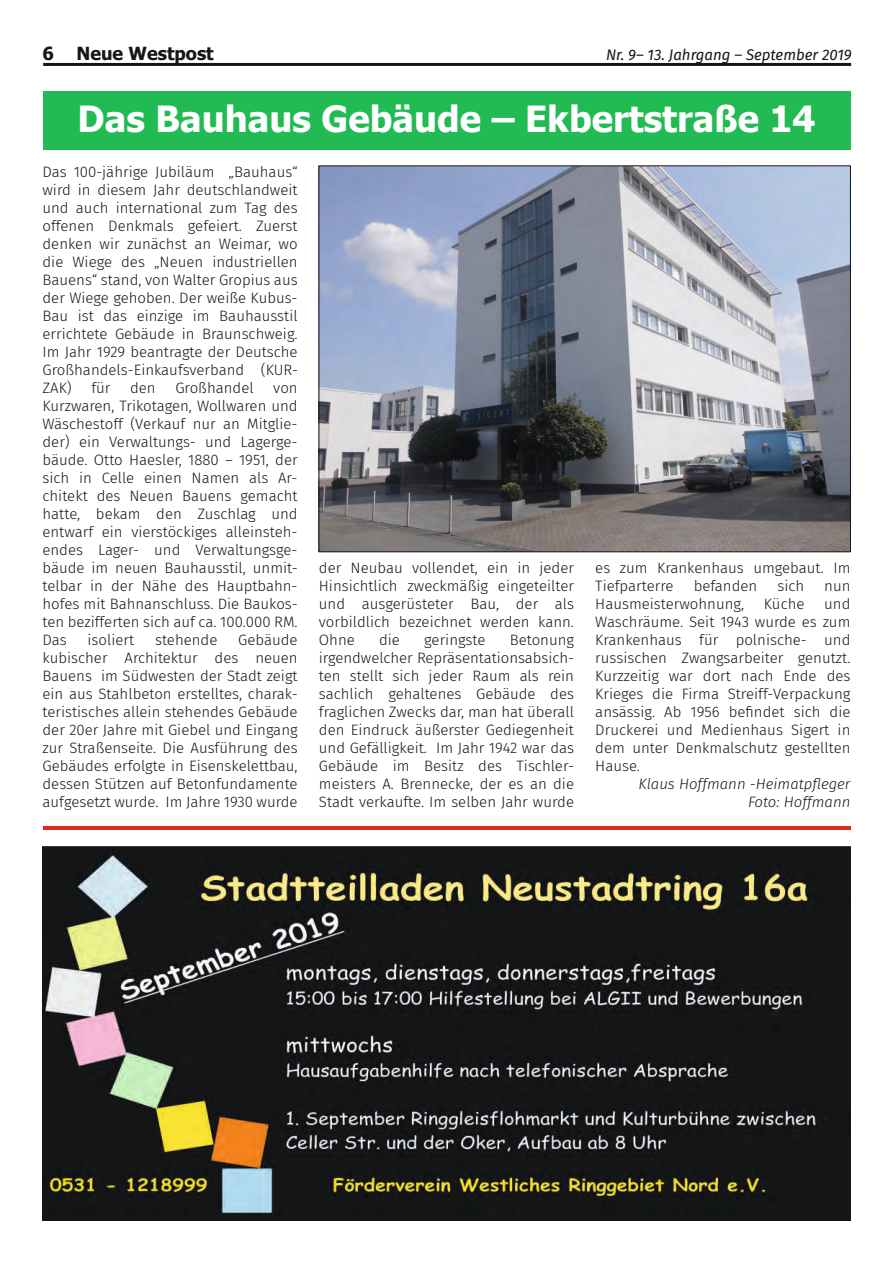
<style>
.page{position:relative;width:893px;height:1263px;background:#fff}
.page>*{position:absolute;margin:0;border:0;box-sizing:border-box;transform-origin:0 0}
.t1{font:700 36px "Tahoma";color:#fff}
.t2{font:700 18px "Tahoma";color:#151616}
.t3{font:300 15px/18px "Fira Sans";color:#151616;text-align:justify}
.t4{font:italic 300 15px/18px "Fira Sans";color:#151616;text-align:right}
.t5{font:italic 15px "Fira Sans";color:#151616}
</style>
<div class="page">
<img style="left:43px;top:847px;width:807px;height:373px">
<hr style="left:43px;top:63px;width:808px;height:3px;background:#151616">
<div style="left:43px;top:91px;width:807px;height:59px;background:#22ba52"></div>
<img style="left:320px;top:167px;width:529px;height:383px">
<hr style="left:43px;top:826px;width:807px;height:4px;background:#dd2b1c">
<p class="t2" style="left:43px;top:46px;width:13px">6</p>
<p class="t2" style="left:77px;top:46px;width:139px">Neue Westpost</p>
<p class="t5" style="left:606px;top:46px;width:247px">Nr. 9– 13. Jahrgang – September 2019</p>
<h1 class="t1" style="left:78px;top:104px;width:739px">Das Bauhaus Gebäude – Ekbertstraße 14</h1>
<p class="t3" style="left:43px;top:163px;width:257px">Das 100-jährige Jubiläum „Bauhaus“ wird in diesem Jahr deutschlandweit und auch international zum Tag des offenen Denkmals gefeiert. Zuerst denken wir zunächst an Weimar, wo die Wiege des „Neuen industriellen Bauens“ stand, von Walter Gropius aus der Wiege gehoben. Der weiße Kubus-Bau ist das einzige im Bauhausstil errichtete Gebäude in Braunschweig.<br>Im Jahr 1929 beantragte der Deutsche Großhandels-Einkaufsverband (KUR-ZAK)</p>
<p class="t3" style="left:91px;top:379px;width:21px">für</p>
<p class="t3" style="left:130px;top:379px;width:27px">den</p>
<p class="t3" style="left:175px;top:379px;width:80px">Großhandel</p>
<p class="t3" style="left:43px;top:379px;width:257px;text-indent:231px">von Kurzwaren, Trikotagen, Wollwaren und Wäschestoff (Verkauf nur an Mitglie&shy;der) ein Verwaltungs- und Lagerge&shy;bäude. Otto Haesler, 1880 – 1951, der sich in Celle einen Namen als Ar&shy;chitekt des Neuen Bauens gemacht hatte, bekam den Zuschlag und entwarf ein vierstöckiges alleinsteh&shy;endes Lager- und Verwaltungsge&shy;bäude im neuen Bauhausstil, unmit&shy;telbar in der Nähe des Hauptbahn&shy;hofes mit Bahnanschluss. Die Baukos&shy;ten bezifferten sich auf ca. 100.000 RM.<br>Das</p>
<p class="t3" style="left:319px;top:559px;width:257px">der Neubau vollendet, ein in jeder Hinsichtlich zweckmäßig eingeteilter und ausgerüsteter Bau, der als vorbildlich bezeichnet werden kann.<br>Ohne</p>
<p class="t3" style="left:595px;top:559px;width:257px">es zum Krankenhaus umgebaut. Im<br>Tiefparterre</p>
<p class="t3" style="left:694px;top:577px;width:65px">befanden</p>
<p class="t3" style="left:777px;top:577px;width:28px">sich</p>
<p class="t3" style="left:824px;top:577px;width:28px">nun</p>
<p class="t3" style="left:595px;top:595px;width:150px">Hausmeisterwohnung,</p>
<p class="t3" style="left:764px;top:595px;width:42px">Küche</p>
<p class="t3" style="left:595px;top:595px;width:257px;text-indent:229px">und Waschräume. Seit 1943 wurde es zum Krankenhaus für polnische- und russischen Zwangsarbeiter genutzt.<br>Kurzzeitig war dort nach Ende des Krieges die Firma Streiff-Verpackung ansässig. Ab 1956 befindet sich die Druckerei und Medienhaus Sigert in dem unter Denkmalschutz gestellten Hause.</p>
<p class="t4" style="left:639px;top:775px;width:213px">Klaus Hoffmann -Heimatpfleger<br>Foto: Hoffmann</p>
<p class="t3" style="left:88px;top:631px;width:48px">isoliert</p>
<p class="t3" style="left:155px;top:631px;width:64px">stehende</p>
<p class="t3" style="left:379px;top:631px;width:22px">die</p>
<p class="t3" style="left:424px;top:631px;width:63px">geringste</p>
<p class="t3" style="left:43px;top:631px;width:257px;text-indent:196px">Gebäude kubischer Architektur des neuen Bauens im Südwesten der Stadt zeigt ein aus Stahlbeton erstelltes, charak&shy;teristisches allein stehendes Gebäude der 20er Jahre mit Giebel und Eingang zur Straßenseite. Die Ausführung des Gebäudes erfolgte in Eisenskelettbau, dessen Stützen auf Betonfundamente aufgesetzt wurde. Im Jahre 1930 wurde</p>
<p class="t3" style="left:319px;top:631px;width:257px;text-indent:191px">Betonung irgendwelcher Repräsentationsabsich&shy;ten stellt sich jeder Raum als rein sachlich gehaltenes Gebäude des fraglichen Zwecks dar, man hat überall den Eindruck äußerster Gediegenheit und Gefälligkeit. Im Jahr 1942 war das Gebäude im Besitz des Tischler&shy;meisters A. Brennecke, der es an die Stadt verkaufte. Im selben Jahr wurde</p>
</div>
